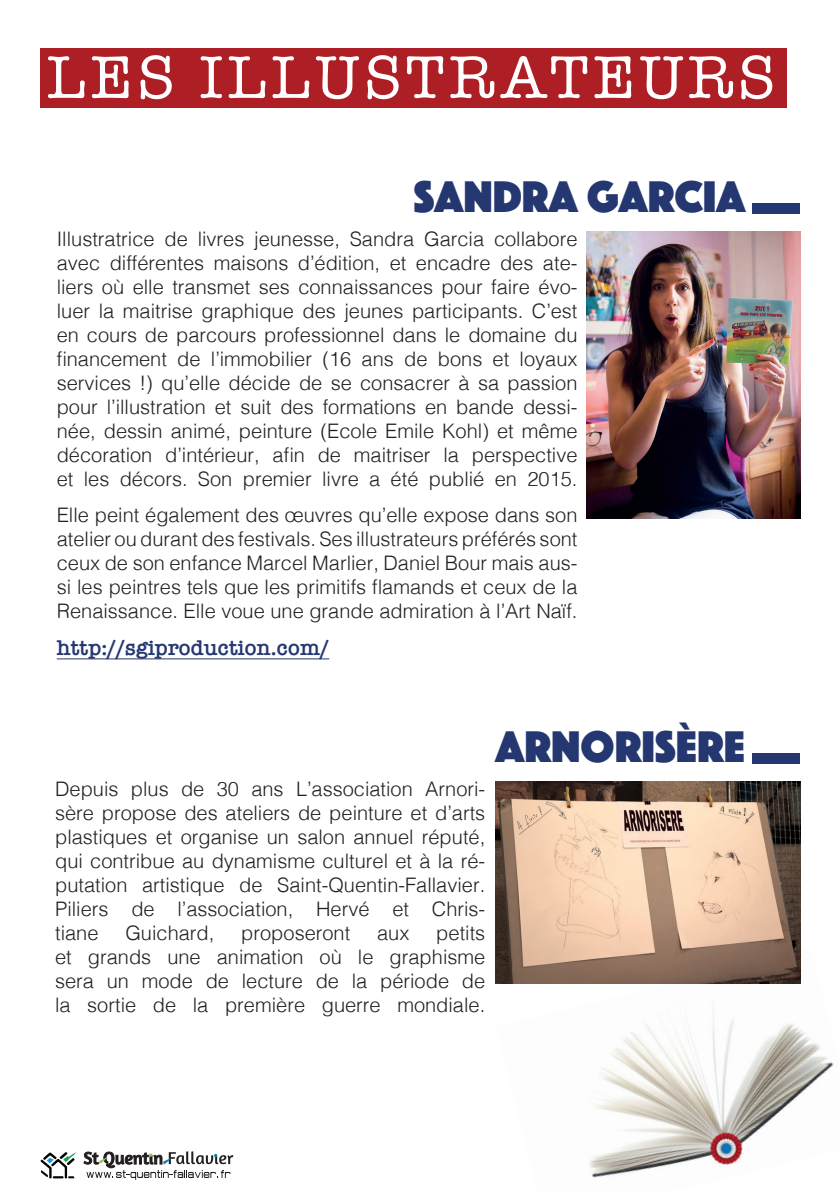
<style>
.page{position:relative;width:840px;height:1191px;background:#fff}
.page>*{position:absolute;margin:0;border:0;box-sizing:border-box;transform-origin:0 0}
.t1{font:62px "American Typewriter";letter-spacing:.07em;color:#fff}
.t2{font:46px "Phosphate Solid";color:#243771}
.t3{font:600 22px "American Typewriter";color:#243771}
.t4{font:300 20px/24px "Helvetica";color:#231f20;text-align:justify}
</style>
<div class="page">
<div style="left:40px;top:48px;width:746px;height:60px;background:#ae1e25"></div>
<img style="left:496px;top:948px;width:338px;height:230px">
<svg style="left:40px;top:1152px;width:36px;height:26px"></svg>
<svg style="left:83px;top:1151px;width:150px;height:28px"></svg>
<div style="left:752px;top:203px;width:47px;height:11px;background:#243771"></div>
<img style="left:586px;top:232px;width:213px;height:287px">
<hr style="left:57px;top:658px;width:272px;height:1px;background:#243771">
<div style="left:752px;top:753px;width:47px;height:10px;background:#243771"></div>
<img style="left:495px;top:781px;width:304px;height:202px">
<h1 class="t1" style="left:47px;top:30px;width:730px">LES ILLUSTRATEURS</h1>
<h2 class="t2" style="left:413px;top:164px;width:333px">SANDRA GARCIA</h2>
<p class="t4" style="left:57px;top:226px;width:522px">Illustratrice de livres jeunesse, Sandra Garcia collabore avec différentes maisons d’édition, et encadre des ate&shy;liers où elle transmet ses connaissances pour faire évo&shy;luer la maitrise graphique des jeunes participants. C’est en cours de parcours professionnel dans le domaine du financement de l’immobilier (16 ans de bons et loyaux services !) qu’elle décide de se consacrer à sa passion pour l’illustration et suit des formations en bande dessi&shy;née, dessin animé, peinture (Ecole Emile Kohl) et même décoration d’intérieur, afin de maitriser la perspective et les décors. Son premier livre a été publié en 2015.</p>
<p class="t4" style="left:57px;top:502px;width:522px">Elle peint également des œuvres qu’elle expose dans son atelier ou durant des festivals. Ses illustrateurs préférés sont ceux de son enfance Marcel Marlier, Daniel Bour mais aus&shy;si les peintres tels que les primitifs flamands et ceux de la Renaissance. Elle voue une grande admiration à l’Art Naïf.</p>
<p class="t3" style="left:57px;top:631px;width:274px">http://sgiproduction.com/</p>
<p class="t4" style="left:55px;top:775px;width:431px">Depuis plus de 30 ans L’association Arnori&shy;sère propose des ateliers de peinture et d’arts plastiques et organise un salon annuel réputé, qui contribue au dynamisme culturel et à la ré&shy;putation artistique de Saint-Quentin-Fallavier.<br>Piliers de l’association, Hervé et Chris&shy;tiane</p>
<p class="t4" style="left:125px;top:919px;width:90px">Guichard,</p>
<p class="t4" style="left:241px;top:919px;width:110px">proposeront</p>
<p class="t4" style="left:377px;top:919px;width:34px">aux</p>
<p class="t4" style="left:55px;top:919px;width:431px;text-indent:381px">petits et grands une animation où le graphisme sera un mode de lecture de la période de la sortie de la première guerre mondiale.</p>
<h2 class="t2" style="left:495px;top:713px;width:251px">ARNORISÈRE</h2>
</div>
